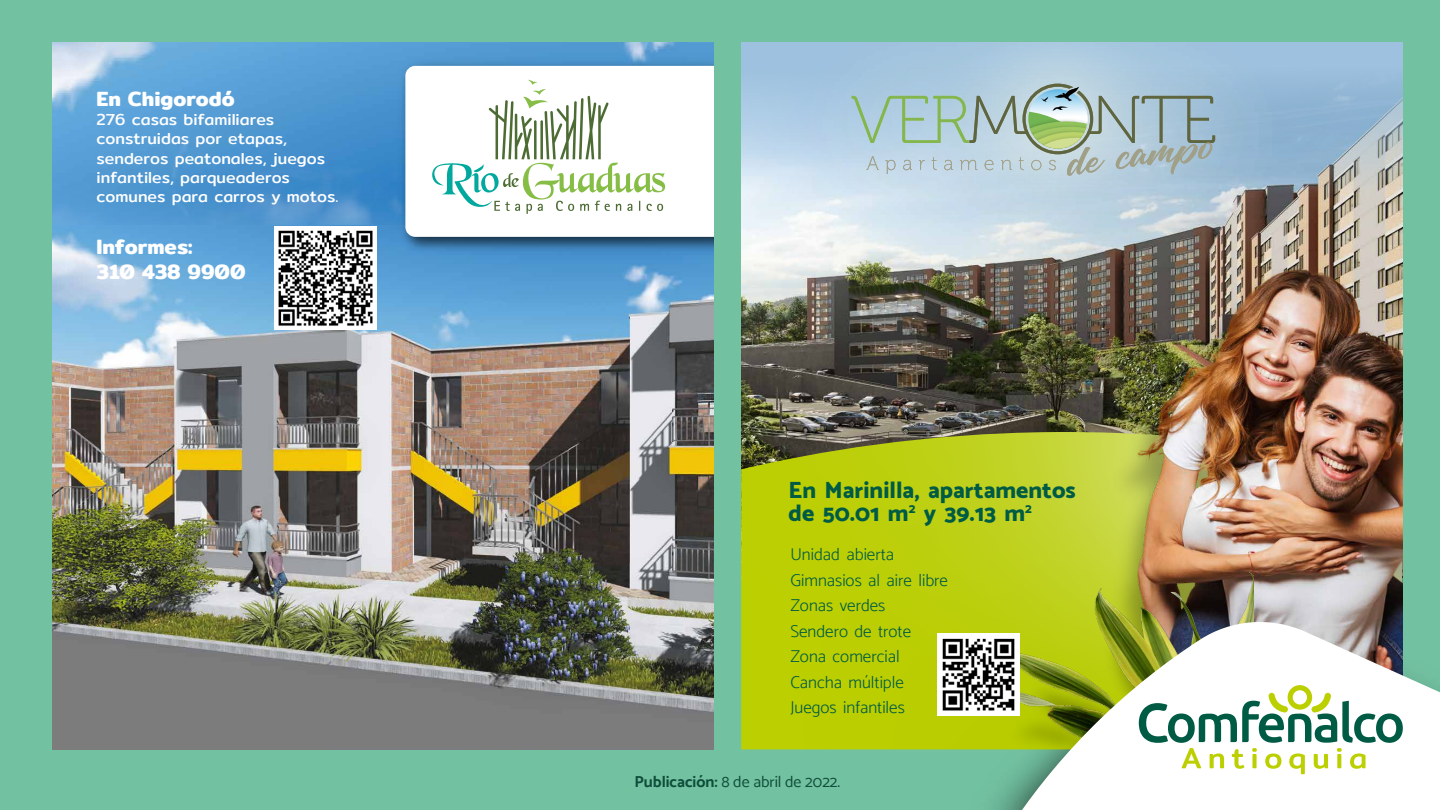
<style>
.page{position:relative;width:1440px;height:810px;background:#72c1a1}
.page>*{position:absolute;margin:0;border:0;box-sizing:border-box;transform-origin:0 0}
.t1{font:800 23.4px/23.2px "Catamaran";color:#005b45}
.t2{font:600 20.85px/25px "Mitr";color:#fff}
.t3{font:600 20.7px "Mitr";color:#fff}
.t4{font:300 17.1px/25.5px "Catamaran";color:#005b45}
.t5{font:15.98px/19.2px "Mitr";color:#fff}
.t6{font:15.9px "Catamaran";color:#0e4d3a}
.s1{font-weight:700}
</style>
<div class="page">
<img style="left:948px;top:599px;width:455px;height:211px">
<img style="left:741px;top:214px;width:661px;height:218px">
<svg style="left:1343px;top:42px;width:59px;height:172px;background:#a7bac7"></svg>
<svg style="left:741px;top:432px;width:360px;height:317px;background:#b8ca10"></svg>
<img style="left:1104px;top:235px;width:298px;height:381px">
<img style="left:741px;top:42px;width:602px;height:262px">
<svg style="left:852px;top:84px;width:363px;height:92px;background:#acc5c7"></svg>
<img style="left:973px;top:572px;width:281px;height:177px">
<img style="left:938px;top:634px;width:76px;height:81px">
<img style="left:53px;top:225px;width:661px;height:524px">
<img style="left:53px;top:42px;width:661px;height:183px">
<img style="left:395px;top:56px;width:319px;height:201px">
<div style="left:405px;top:66px;width:309px;height:171px;background:#fff"></div>
<svg style="left:432px;top:80px;width:233px;height:134px;background:#e3ece1"></svg>
<img style="left:1014px;top:616px;width:426px;height:194px">
<svg style="left:1139px;top:685px;width:264px;height:89px;background:#cddecb"></svg>
<img style="left:274px;top:227px;width:103px;height:102px">
<p class="t3" style="left:97px;top:83px;width:140px">En Chigorodó</p>
<p class="t5" style="left:97px;top:110px;width:243px">276 casas bifamiliares construidas por etapas, senderos peatonales, juegos infantiles, parqueaderos comunes para carros y motos.</p>
<h2 class="t2" style="left:97px;top:235px;width:150px">Informes:<br>310 438 9900</h2>
<h1 class="t1" style="left:789px;top:478px;width:289px">En Marinilla, apartamentos de 50.01 m<sup>2</sup> y 39.13 m<sup>2</sup></h1>
<p class="t4" style="left:790px;top:542px;width:159px">Unidad abierta<br>Gimnasios al aire libre<br>Zonas verdes<br>Sendero de trote<br>Zona comercial<br>Cancha múltiple<br>Juegos infantiles</p>
<p class="t6" style="left:634px;top:772px;width:207px"><span class="s1">Publicación:</span> 8 de abril de 2022.</p>
</div>
